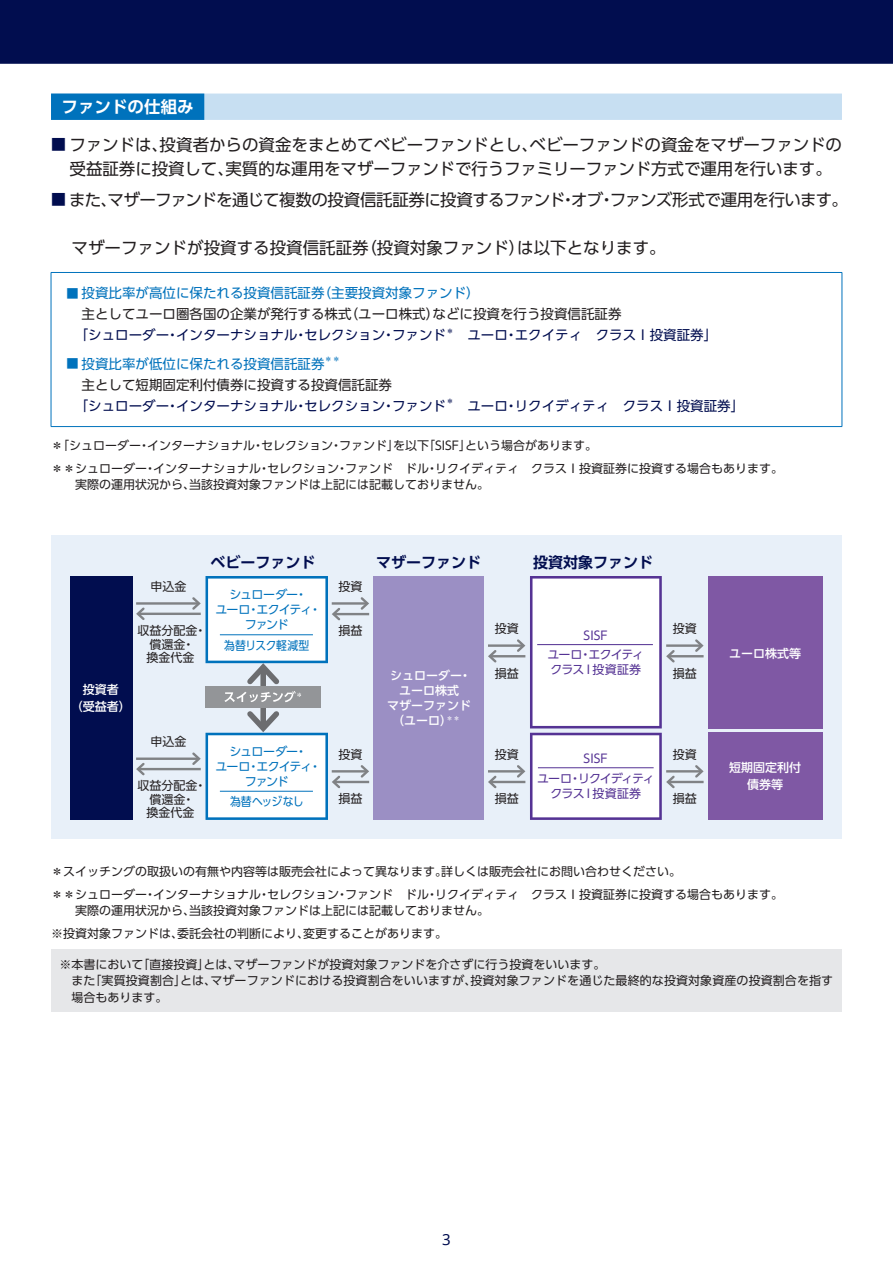
<style>
.page{position:relative;width:893px;height:1263px;background:#fff}
.page>*{position:absolute;margin:0;border:0;box-sizing:border-box;transform-origin:0 0}
.t1{font:16.5px/24px "UD Shin Go Pro";letter-spacing:-.005em;color:#231f20;text-align:center}
.t2{font:16.5px "UD Shin Go Pro";letter-spacing:-.04em;color:#231f20}
.t3{font:700 16.5px "UD Shin Go Pro De";color:#fff}
.t4{font:700 15px "UD Shin Go Pro De";color:#010d4f}
.t5{font:15px "Noto Sans";color:#010d4f}
.t6{font:13.5px "UD Shin Go Pro";color:#010d4f}
.t7{font:13.5px/21px "UD Shin Go Pro";color:#231f20}
.t8{font:13.5px "UD Shin Go Pro";color:#0072bc}
.t9{font:12px/13.5px "UD Shin Go Pro";color:#231f20}
.t10{font:500 12px/15px "UD Shin Go Pro";color:#fff;text-align:center}
.t11{font:12px/15px "UD Shin Go Pro";letter-spacing:-.07em;color:#0072bc;text-align:center}
.t12{font:12px/20px "UD Shin Go Pro";letter-spacing:-.07em;color:#553394;text-align:center}
.t13{font:12px/19.2px "UD Shin Go Pro";letter-spacing:-.05em;color:#553394;text-align:center}
.t14{font:12px "UD Shin Go Pro";letter-spacing:-.02em;color:#0072bc;scale:.9 1}
.t15{font:12px "UD Shin Go Pro";letter-spacing:-.025em;color:#0072bc;scale:.9 1}
.t16{font:7.8px "UD Shin Go Pro";color:#010d4f}
.t17{font:7.8px "UD Shin Go Pro";color:#0072bc}
.s1{font-size:14.85px;color:#010d4f}
.s2{font-size:12.15px;color:#0072bc}
.s3{color:#0072bc}
.s4{font-size:12.15px}
</style>
<div class="page">
<div style="left:0;top:0;width:891px;height:64px;background:#010d4f"></div>
<div style="left:51px;top:94px;width:791px;height:26px;background:#c7dff2"></div>
<div style="left:51px;top:94px;width:153px;height:26px;background:#0072bc"></div>
<hr style="left:51px;top:272px;width:791px;height:1px;background:#0072bc">
<hr style="left:51px;top:273px;width:1px;height:153px;background:#0072bc">
<hr style="left:842px;top:273px;width:1px;height:153px;background:#0072bc">
<hr style="left:51px;top:426px;width:791px;height:1px;background:#0072bc">
<div style="left:51px;top:535px;width:791px;height:304px;background:#e8f0f9"></div>
<div style="left:374px;top:576px;width:110px;height:244px;background:#9b8fc4"></div>
<div style="left:708px;top:576px;width:115px;height:152px;background:#7f58a4"></div>
<div style="left:708px;top:733px;width:115px;height:87px;background:#7f58a4"></div>
<svg style="left:136px;top:607px;width:11px;height:13px"></svg>
<hr style="left:138px;top:613px;width:63px;height:2px;background:#808285">
<hr style="left:136px;top:602px;width:63px;height:3px;background:#808285">
<svg style="left:136px;top:762px;width:11px;height:14px"></svg>
<hr style="left:138px;top:768px;width:63px;height:2px;background:#808285">
<hr style="left:136px;top:757px;width:63px;height:3px;background:#808285">
<hr style="left:334px;top:613px;width:35px;height:2px;background:#808285">
<svg style="left:360px;top:597px;width:9px;height:13px"></svg>
<hr style="left:332px;top:602px;width:35px;height:3px;background:#808285">
<hr style="left:334px;top:781px;width:35px;height:2px;background:#808285">
<svg style="left:358px;top:765px;width:11px;height:13px"></svg>
<hr style="left:332px;top:770px;width:35px;height:2px;background:#808285">
<svg style="left:488px;top:650px;width:11px;height:13px"></svg>
<hr style="left:490px;top:655px;width:35px;height:2px;background:#808285">
<hr style="left:488px;top:644px;width:35px;height:3px;background:#808285">
<svg style="left:488px;top:775px;width:11px;height:14px"></svg>
<hr style="left:490px;top:781px;width:35px;height:2px;background:#808285">
<hr style="left:488px;top:770px;width:35px;height:2px;background:#808285">
<div style="left:70px;top:576px;width:62px;height:244px;background:#010d4f"></div>
<hr style="left:668px;top:655px;width:36px;height:2px;background:#808285">
<svg style="left:695px;top:639px;width:9px;height:13px"></svg>
<hr style="left:666px;top:644px;width:35px;height:3px;background:#808285">
<svg style="left:515px;top:576px;width:162px;height:244px"></svg>
<hr style="left:668px;top:781px;width:36px;height:2px;background:#808285">
<svg style="left:693px;top:765px;width:11px;height:13px"></svg>
<hr style="left:666px;top:770px;width:35px;height:2px;background:#808285">
<hr style="left:537px;top:644px;width:116px;height:1px;background:#553394">
<svg style="left:190px;top:576px;width:152px;height:244px"></svg>
<hr style="left:538px;top:767px;width:116px;height:1px;background:#553394">
<div style="left:51px;top:950px;width:791px;height:62px;background:#e6e7e9"></div>
<svg style="left:891px;top:0;width:2px;height:64px"></svg>
<h1 class="t3" style="left:62px;top:93px;width:133px">ファンドの仕組み</h1>
<h1 class="t1" style="left:51px;top:132px;width:792px"><span class="s1">■</span> ファンドは、投資者からの資金をまとめてベビーファンドとし、ベビーファンドの資金をマザーファンドの受益証券に投資して、実質的な運用をマザーファンドで行うファミリーファンド方式で運用を行います。</h1>
<h1 class="t2" style="left:51px;top:186px;width:798px"><span class="s1">■</span> また、マザーファンドを通じて複数の投資信託証券に投資するファンド・オブ・ファンズ形式で運用を行います。</h1>
<h1 class="t1" style="left:72px;top:235px;width:595px">マザーファンドが投資する投資信託証券（投資対象ファンド）は以下となります。</h1>
<p class="t7" style="left:82px;top:282px;width:542px;text-indent:-15px"><span class="s2">■</span> <span class="s3">投資比率が高位に保たれる投資信託証券（主要投資対象ファンド）<br></span>主としてユーロ圏各国の企業が発行する株式（ユーロ株式）などに投資を行う投資信託証券</p>
<p class="t6" style="left:75px;top:324px;width:373px">「シュローダー・インターナショナル・セレクション・ファンド</p>
<p class="t16" style="left:446px;top:324px;width:9px">＊</p>
<p class="t6" style="left:454px;top:324px;width:265px">　ユーロ・エクイティ　クラスＩ投資証券」</p>
<p class="t8" style="left:66px;top:353px;width:260px"><span class="s4">■</span> 投資比率が低位に保たれる投資信託証券</p>
<p class="t17" style="left:325px;top:353px;width:17px">＊＊</p>
<p class="t7" style="left:82px;top:374px;width:312px">主として短期固定利付債券に投資する投資信託証券</p>
<p class="t6" style="left:75px;top:395px;width:373px">「シュローダー・インターナショナル・セレクション・ファンド</p>
<p class="t16" style="left:446px;top:395px;width:9px">＊</p>
<p class="t6" style="left:454px;top:395px;width:292px">　ユーロ・リクイディティ　クラスＩ投資証券」</p>
<p class="t9" style="left:51px;top:434px;width:733px;line-height:22.5px">＊「シュローダー・インターナショナル・セレクション・ファンド」を以下「SISF」という場合があります。<br>＊＊シュローダー・インターナショナル・セレクション・ファンド　ドル・リクイディティ　クラスＩ投資証券に投資する場合もあります。</p>
<p class="t9" style="left:75px;top:477px;width:415px">実際の運用状況から、当該投資対象ファンドは上記には記載しておりません。</p>
<p class="t10" style="left:71px;top:681px;width:61px;line-height:16.5px">投資者<br>（受益者）</p>
<p class="t9" style="left:150px;top:579px;width:37px">申込金</p>
<p class="t9" style="left:137px;top:623px;width:70px;text-align:center">収益分配金・償還金・<br>換金代金</p>
<p class="t9" style="left:150px;top:735px;width:37px">申込金</p>
<p class="t9" style="left:137px;top:779px;width:70px;text-align:center">収益分配金・償還金・<br>換金代金</p>
<p class="t4" style="left:211px;top:550px;width:106px">ベビーファンド</p>
<p class="t11" style="left:216px;top:587px;width:107px">シュローダー・<br>ユーロ・エクイティ・ファンド</p>
<p class="t14" style="left:224px;top:635px;width:96px">為替リスク軽減型</p>
<p class="t13" style="left:548px;top:625px;width:98px">SISF<br>ユーロ・エクイティ</p>
<p class="t12" style="left:550px;top:659px;width:92px">クラスＩ投資証券</p>
<p class="t4" style="left:376px;top:550px;width:106px">マザーファンド</p>
<p class="t4" style="left:533px;top:550px;width:121px">投資対象ファンド</p>
<p class="t9" style="left:338px;top:579px;width:25px">投資</p>
<p class="t9" style="left:338px;top:624px;width:25px">損益</p>
<p class="t9" style="left:495px;top:622px;width:25px">投資</p>
<p class="t9" style="left:495px;top:666px;width:25px">損益</p>
<p class="t10" style="left:387px;top:668px;width:85px">シュローダー・ユーロ株式<br>マザーファンド（ユーロ）<sup>＊＊</sup></p>
<p class="t11" style="left:216px;top:743px;width:107px">シュローダー・<br>ユーロ・エクイティ・ファンド</p>
<p class="t15" style="left:230px;top:792px;width:83px">為替ヘッジなし</p>
<p class="t9" style="left:338px;top:747px;width:25px">投資</p>
<p class="t9" style="left:338px;top:792px;width:25px">損益</p>
<p class="t9" style="left:495px;top:747px;width:25px">投資</p>
<p class="t9" style="left:495px;top:792px;width:25px">損益</p>
<p class="t12" style="left:537px;top:748px;width:119px">SISF<br>ユーロ・リクイディティ</p>
<p class="t12" style="left:550px;top:783px;width:92px">クラスＩ投資証券</p>
<p class="t9" style="left:673px;top:621px;width:25px">投資</p>
<p class="t9" style="left:673px;top:666px;width:25px">損益</p>
<p class="t9" style="left:673px;top:747px;width:25px">投資</p>
<p class="t9" style="left:673px;top:792px;width:25px">損益</p>
<p class="t10" style="left:729px;top:645px;width:73px">ユーロ株式等</p>
<p class="t10" style="left:729px;top:759px;width:73px;line-height:16.5px">短期固定利付債券等</p>
<p class="t9" style="left:51px;top:860px;width:734px;line-height:22.5px">＊スイッチングの取扱いの有無や内容等は販売会社によって異なります。詳しくは販売会社にお問い合わせください。<br>＊＊シュローダー・インターナショナル・セレクション・ファンド　ドル・リクイディティ　クラスＩ投資証券に投資する場合もあります。</p>
<p class="t9" style="left:51px;top:899px;width:439px;line-height:22.5px;text-indent:24px">実際の運用状況から、当該投資対象ファンドは上記には記載しておりません。※投資対象ファンドは、委託会社の判断により、変更することがあります。</p>
<p class="t9" style="left:72px;top:955px;width:763px;line-height:16.5px;text-indent:-12px">※本書において「直接投資」とは、マザーファンドが投資対象ファンドを介さずに行う投資をいいます。<br>また「実質投資割合」とは、マザーファンドにおける投資割合をいいますが、投資対象ファンドを通じた最終的な投資対象資産の投資割合を指す場合もあります。</p>
<p class="t5" style="left:442px;top:1229px;width:10px">3</p>
</div>
